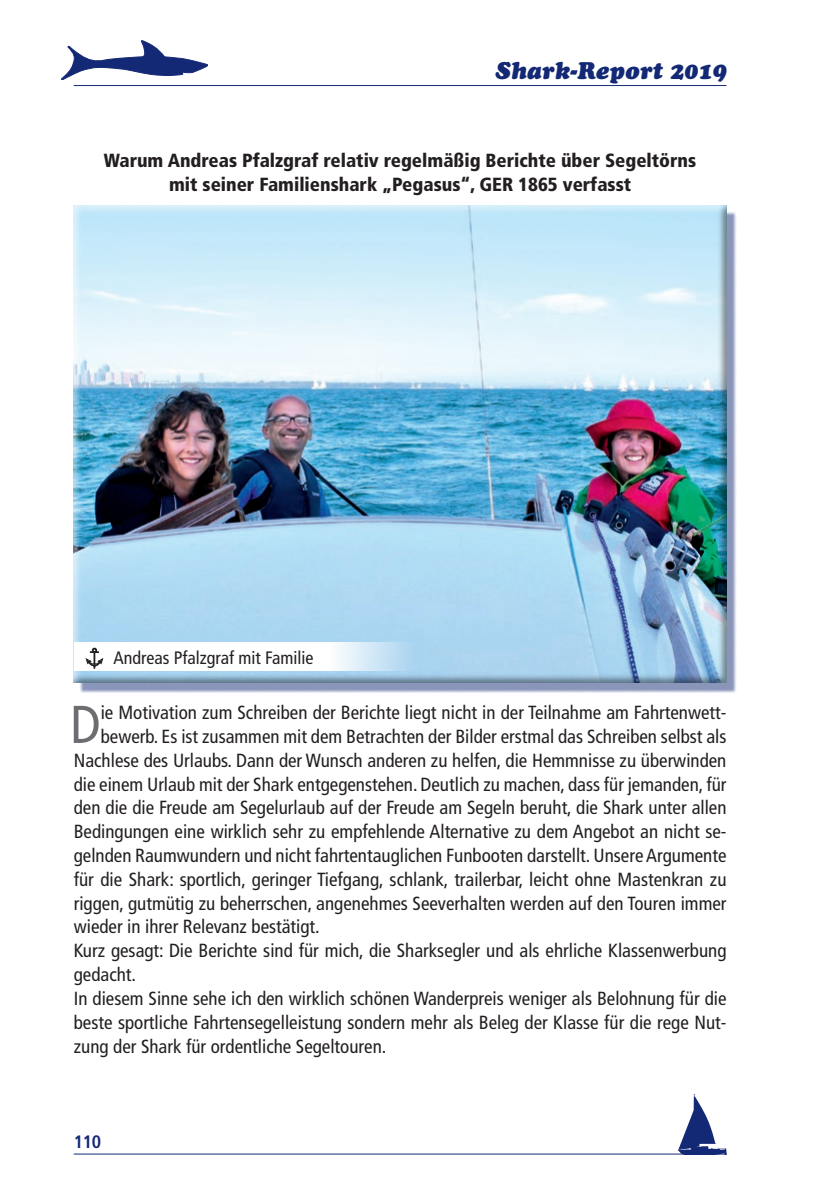
<style>
.page{position:relative;width:840px;height:1191px;background:#fff}
.page>*{position:absolute;margin:0;border:0;box-sizing:border-box;transform-origin:0 0}
.t1{font:condensed 53.2px "Frutiger";color:#6c6d70}
.t2{font:italic 24px "Cooper Black Std";color:#142975}
.t3{font:condensed 19px "Frutiger";color:#231f20}
.t4{font:900 condensed 19px/23.8px "Frutiger";color:#231f20;text-align:center}
.t5{font:condensed 18px "Frutiger";color:#231f20}
.t6{font:700 condensed 18px "Frutiger";color:#142975}
.s1{font-family:"Transport";font-stretch:normal;font-size:25px}
</style>
<div class="page">
<hr style="left:74px;top:85px;width:652px;height:1px;background:#142975">
<svg style="left:61px;top:40px;width:147px;height:40px"></svg>
<hr style="left:74px;top:1153px;width:652px;height:1px;background:#142975">
<svg style="left:677px;top:1094px;width:49px;height:60px"></svg>
<div style="left:79px;top:212px;width:657px;height:480px;background:#142975;opacity:.5"></div>
<div style="left:67px;top:199px;width:670px;height:483px;background:#231f20;opacity:.5"></div>
<svg style="left:74px;top:642px;width:337px;height:29px"></svg>
<svg style="left:86px;top:648px;width:17px;height:20px"></svg>
<p class="t2" style="left:495px;top:56px;width:232px">Shark-Report 2019</p>
<p class="t4" style="left:104px;top:149px;width:593px">Warum Andreas Pfalzgraf relativ regelmäßig Berichte über Segeltörns mit seiner Familienshark „Pegasus“, GER 1865 verfasst</p>
<p class="t5" style="left:85px;top:647px;width:230px"><span class="s1">P</span> Andreas Pfalzgraf mit Familie</p>
<h1 class="t1" style="left:70px;top:693px;width:32px">D</h1>
<p class="t3" style="left:101px;top:701px;width:626px">ie Motivation zum Schreiben der Berichte liegt nicht in der Teilnahme am Fahrtenwett-</p>
<p class="t3" style="left:101px;top:725px;width:627px">bewerb. Es ist zusammen mit dem Betrachten der Bilder erstmal das Schreiben selbst als</p>
<p class="t3" style="left:74px;top:749px;width:653px">Nachlese des Urlaubs. Dann der Wunsch anderen zu helfen, die Hemmnisse zu überwinden</p>
<p class="t3" style="left:74px;top:773px;width:654px">die einem Urlaub mit der Shark entgegenstehen. Deutlich zu machen, dass für jemanden, für</p>
<p class="t3" style="left:74px;top:796px;width:654px">den die die Freude am Segelurlaub auf der Freude am Segeln beruht, die Shark unter allen</p>
<p class="t3" style="left:74px;top:820px;width:654px">Bedingungen eine wirklich sehr zu empfehlende Alternative zu dem Angebot an nicht se-</p>
<p class="t3" style="left:74px;top:844px;width:653px">gelnden Raumwundern und nicht fahrtentauglichen Funbooten darstellt. Unsere Argumente</p>
<p class="t3" style="left:74px;top:868px;width:654px">für die Shark: sportlich, geringer Tiefgang, schlank, trailerbar, leicht ohne Mastenkran zu</p>
<p class="t3" style="left:74px;top:892px;width:653px">riggen, gutmütig zu beherrschen, angenehmes Seeverhalten werden auf den Touren immer</p>
<p class="t3" style="left:74px;top:915px;width:247px">wieder in ihrer Relevanz bestätigt.</p>
<p class="t3" style="left:74px;top:939px;width:653px">Kurz gesagt: Die Berichte sind für mich, die Sharksegler und als ehrliche Klassenwerbung</p>
<p class="t3" style="left:74px;top:963px;width:64px">gedacht.</p>
<p class="t3" style="left:74px;top:987px;width:654px">In diesem Sinne sehe ich den wirklich schönen Wanderpreis weniger als Belohnung für die</p>
<p class="t3" style="left:74px;top:1011px;width:653px">beste sportliche Fahrtensegelleistung sondern mehr als Beleg der Klasse für die rege Nut-</p>
<p class="t3" style="left:74px;top:1035px;width:314px">zung der Shark für ordentliche Segeltouren.</p>
<p class="t6" style="left:74px;top:1131px;width:29px">110</p>
</div>
